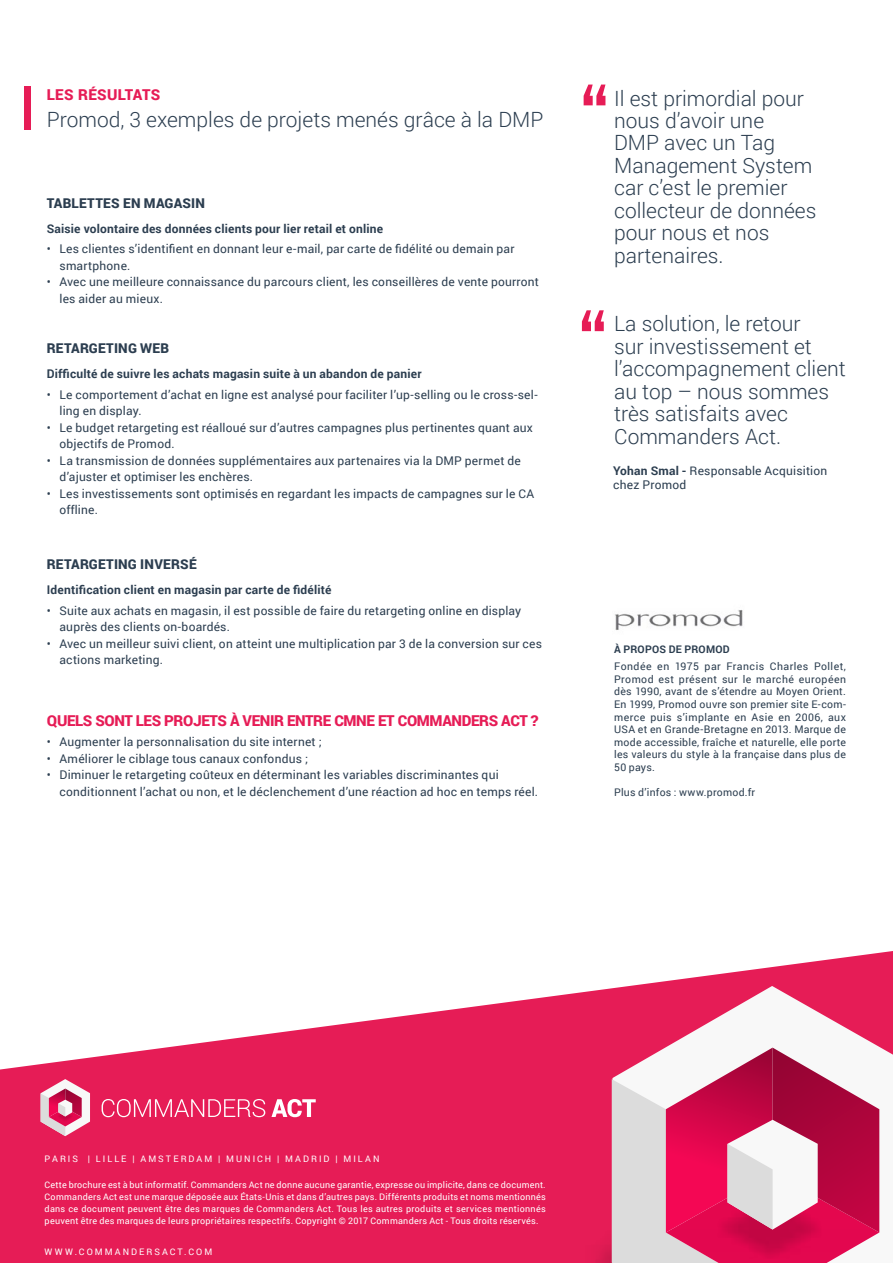
<style>
.page{position:relative;width:893px;height:1263px;background:#fff}
.page>*{position:absolute;margin:0;border:0;box-sizing:border-box;transform-origin:0 0}
.t1{font:300 21px/22.5px "Roboto";color:#2c3e50}
.t2{font:900 15px "Roboto";letter-spacing:-.025em;color:#e61c56}
.t3{font:900 15px "Roboto";letter-spacing:.025em;color:#e61c56}
.t4{font:900 13.5px "Roboto";letter-spacing:.015em;color:#2c3e50}
.t5{font:12px/16.5px "Roboto";letter-spacing:.015em;color:#2c3e50}
.t6{font:700 12px "Roboto";letter-spacing:.015em;color:#2c3e50}
.t7{font:10.5px/12.6px "Roboto";letter-spacing:.02em;color:#2c3e50;text-align:justify}
.t8{font:700 10.5px "Roboto";letter-spacing:.02em;color:#2c3e50}
.t9{font:9px/12px "Roboto";letter-spacing:.215em;color:#fff;text-align:justify}
.s1{font-weight:700}
</style>
<div class="page">
<svg style="left:0;top:951px;width:893px;height:312px;fill:#e61c56"></svg>
<svg style="left:102px;top:1099px;width:163px;height:18px;background:#eb527e"></svg>
<svg style="left:271px;top:1099px;width:45px;height:18px"></svg>
<svg style="left:41px;top:1079px;width:49px;height:57px"></svg>
<div style="left:567px;top:1135px;width:45px;height:128px;background:#e61c56"></div>
<svg style="left:612px;top:986px;width:281px;height:277px;fill:#e61c56"></svg>
<svg style="left:612px;top:1047px;width:267px;height:216px"></svg>
<svg style="left:584px;top:85px;width:21px;height:20px"></svg>
<svg style="left:582px;top:310px;width:22px;height:21px"></svg>
<div style="left:24px;top:87px;width:6px;height:43px;background:#e61c56"></div>
<img style="left:615px;top:610px;width:128px;height:20px">
<p class="t3" style="left:47px;top:84px;width:115px">LES RÉSULTATS</p>
<h1 class="t1" style="left:47px;top:108px;width:498px">Promod, 3 exemples de projets menés grâce à la DMP</h1>
<p class="t4" style="left:47px;top:193px;width:160px">TABLETTES EN MAGASIN</p>
<p class="t6" style="left:47px;top:220px;width:338px">Saisie volontaire des données clients pour lier retail et online</p>
<p class="t5" style="left:60px;top:240px;width:456px;text-indent:-13px">• Les clientes s’identifient en donnant leur e-mail, par carte de fidélité ou demain par smartphone.</p>
<p class="t5" style="left:60px;top:273px;width:481px;text-indent:-13px">• Avec une meilleure connaissance du parcours client, les conseillères de vente pourront les aider au mieux.</p>
<p class="t4" style="left:47px;top:338px;width:124px">RETARGETING WEB</p>
<p class="t6" style="left:47px;top:365px;width:376px">Difficulté de suivre les achats magasin suite à un abandon de panier</p>
<p class="t5" style="left:60px;top:386px;width:480px;text-indent:-13px">• Le comportement d’achat en ligne est analysé pour faciliter l’up-selling ou le cross-sel&shy;ling en display.</p>
<p class="t5" style="left:60px;top:419px;width:475px;text-indent:-13px">• Le budget retargeting est réalloué sur d’autres campagnes plus pertinentes quant aux objectifs de Promod.</p>
<p class="t5" style="left:60px;top:452px;width:463px;text-indent:-13px">• La transmission de données supplémentaires aux partenaires via la DMP permet de d’ajuster et optimiser les enchères.</p>
<p class="t5" style="left:60px;top:485px;width:476px;text-indent:-13px">• Les investissements sont optimisés en regardant les impacts de campagnes sur le CA offline.</p>
<p class="t4" style="left:47px;top:555px;width:151px">RETARGETING INVERSÉ</p>
<p class="t6" style="left:47px;top:581px;width:286px">Identification client en magasin par carte de fidélité</p>
<p class="t5" style="left:60px;top:602px;width:463px;text-indent:-13px">• Suite aux achats en magasin, il est possible de faire du retargeting online en display auprès des clients on-boardés.</p>
<p class="t5" style="left:60px;top:635px;width:484px;text-indent:-13px">• Avec un meilleur suivi client, on atteint une multiplication par 3 de la conversion sur ces actions marketing.</p>
<p class="t2" style="left:47px;top:710px;width:493px">QUELS SONT LES PROJETS À VENIR ENTRE CMNE ET COMMANDERS ACT ?</p>
<p class="t5" style="left:47px;top:733px;width:277px">• Augmenter la personnalisation du site internet ;</p>
<p class="t5" style="left:47px;top:750px;width:263px">• Améliorer le ciblage tous canaux confondus ;</p>
<p class="t5" style="left:60px;top:766px;width:480px;text-indent:-13px">• Diminuer le retargeting coûteux en déterminant les variables discriminantes qui conditionnent l’achat ou non, et le déclenchement d’une réaction ad hoc en temps réel.</p>
<h1 class="t1" style="left:614px;top:86px;width:204px">Il est primordial pour nous d’avoir une<br>DMP avec un Tag<br>Management System car c’est le premier collecteur de données pour nous et nos partenaires.</h1>
<h1 class="t1" style="left:614px;top:312px;width:233px">La solution, le retour<br>sur investissement et l’accompagnement client au top – nous sommes très satisfaits avec<br>Commanders Act.</h1>
<p class="t5" style="left:613px;top:464px;width:216px;line-height:13.5px"><span class="s1">Yohan Smal -</span> Responsable Acquisition chez Promod</p>
<p class="t8" style="left:614px;top:642px;width:117px">À PROPOS DE PROMOD</p>
<p class="t7" style="left:614px;top:660px;width:233px">Fondée en 1975 par Francis Charles Pollet, Promod est présent sur le marché européen dès 1990, avant de s’étendre au Moyen Orient.<br>En 1999, Promod ouvre son premier site E-com&shy;merce puis s’implante en Asie en 2006, aux USA et en Grande-Bretagne en 2013. Marque de mode accessible, fraîche et naturelle, elle porte les valeurs du style à la française dans plus de 50 pays.</p>
<p class="t7" style="left:614px;top:786px;width:142px">Plus d’infos : www.promod.fr</p>
<p class="t9" style="left:45px;top:1152px;width:336px">PARIS | LILLE | AMSTERDAM | MUNICH | MADRID | MILAN</p>
<p class="t9" style="left:45px;top:1179px;width:503px">Cette brochure est à but informatif. Commanders Act ne donne aucune garantie, expresse ou implicite, dans ce document.<br>Commanders Act est une marque déposée aux États-Unis et dans d’autres pays. Différents produits et noms mentionnés dans ce document peuvent être des marques de Commanders Act. Tous les autres produits et services mentionnés peuvent être des marques de leurs propriétaires respectifs. Copyright © 2017 Commanders Act - Tous droits réservés.</p>
<p class="t9" style="left:45px;top:1245px;width:169px">WWW.COMMANDERSACT.COM</p>
</div>
